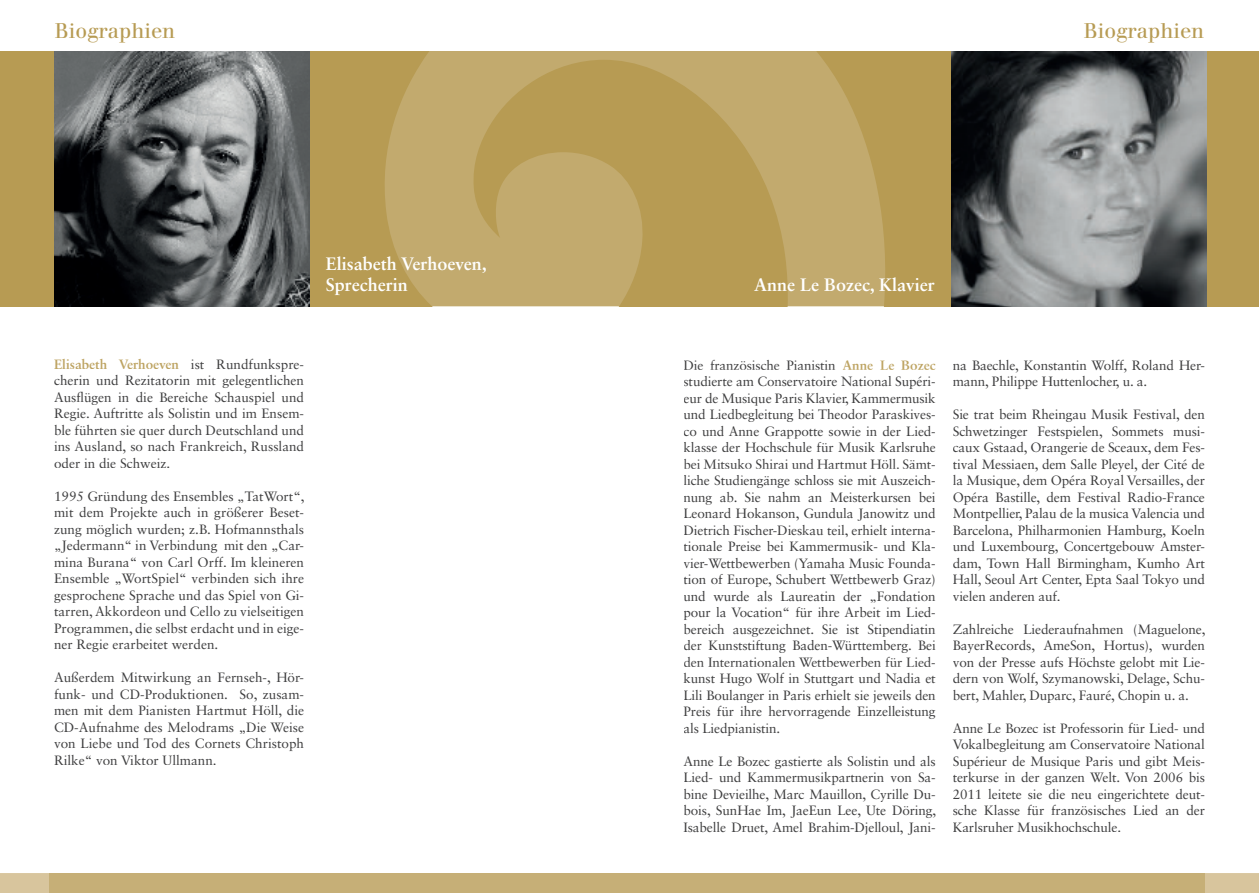
<style>
.page{position:relative;width:1259px;height:893px;background:#fff}
.page>*{position:absolute;margin:0;border:0;box-sizing:border-box;transform-origin:0 0}
.t1{font:21px "Walbaum Buch BQ";color:#b79b53}
.t2{font:700 18px/21.6px "Sabon LT Std";color:#fff}
.t3{font:13.5px/16.5px "Sabon LT Std";letter-spacing:-.01em;color:#3e3e3f;text-align:justify}
.t4{font:13.5px/16.5px "Sabon LT Std";letter-spacing:-.01em;color:#3d3d3e;text-align:right}
.t5{font:700 13.5px "Sabon LT Std";color:#bda361}
.s1{font-weight:700;color:#bda361}
.s2{color:#3e3e3f}
.s3{color:#3d3d3e}
</style>
<div class="page">
<div style="left:0;top:51px;width:1259px;height:255px;background:#b79b53"></div>
<div style="left:0;top:873px;width:1259px;height:20px;background:#d8c59d"></div>
<div style="left:50px;top:873px;width:1155px;height:20px;background:#c6af77"></div>
<svg style="left:385px;top:51px;width:500px;height:255px;fill:#c2aa6e"></svg>
<img style="left:951px;top:51px;width:255px;height:255px">
<img style="left:54px;top:51px;width:255px;height:255px">
<h1 class="t1" style="left:55px;top:22px;width:122px">Biographien</h1>
<h2 class="t2" style="left:326px;top:254px;width:162px">Elisabeth Verhoeven,<br>Sprecherin</h2>
<p class="t3" style="left:54px;top:356px;width:252px"><span class="s1">Elisabeth Verhoeven</span> ist Rundfunkspre&shy;cherin und Rezitatorin mit gelegentlichen Ausflügen in die Bereiche Schauspiel und Regie. Auftritte als Solistin und im Ensem&shy;ble führten sie quer durch Deutschland und ins Ausland, so nach Frankreich, Russland oder in die Schweiz.</p>
<p class="t3" style="left:54px;top:488px;width:252px">1995 Gründung des Ensembles „TatWort“, mit dem Projekte auch in größerer Beset&shy;zung möglich wurden; z.B. Hofmannsthals „Jedermann“ in Verbindung mit den „Car&shy;mina Burana“ von Carl Orff. Im kleineren Ensemble „WortSpiel“ verbinden sich ihre gesprochene Sprache und das Spiel von Gi&shy;tarren, Akkordeon und Cello zu vielseitigen Programmen, die selbst erdacht und in eige&shy;ner Regie erarbeitet werden.</p>
<p class="t3" style="left:54px;top:670px;width:252px">Außerdem Mitwirkung an Fernseh-, Hör&shy;funk- und CD-Produktionen. So, zusam&shy;men mit dem Pianisten Hartmut Höll, die CD-Aufnahme des Melodrams „Die Weise von Liebe und Tod des Cornets Christoph Rilke“ von Viktor Ullmann.</p>
<h1 class="t1" style="left:1084px;top:22px;width:122px">Biographien</h1>
<h2 class="t2" style="left:754px;top:276px;width:182px">Anne Le Bozec, Klavier</h2>
<p class="t3" style="left:683px;top:357px;width:21px">Die</p>
<p class="t4" style="left:710px;top:357px;width:127px">französische Pianistin</p>
<p class="t5" style="left:880px;top:359px;width:57px">Le Bozec</p>
<p class="t5" style="left:842px;top:359px;width:32px">Anne</p>
<p class="t3" style="left:683px;top:374px;width:254px">studierte am Conservatoire National Supéri-</p>
<p class="t4" style="left:683px;top:390px;width:254px">eur de Musique Paris Klavier, Kammermusik</p>
<p class="t4" style="left:683px;top:407px;width:254px"><span class="s2">und Liedbegleitung bei Theodor Paraskives&shy;co und</span> Anne Grappotte sowie <span class="s2">in der Lied&shy;</span>klasse der Hochschule für Musik Karlsruhe bei Mitsuko Shirai und Hartmut Höll. <span class="s2">Sämt&shy;</span>liche Studiengänge schloss sie mit <span class="s2">Auszeich&shy;</span>nung ab. Sie nahm an Meisterkursen bei Leonard Hokanson, Gundula Janowitz und Dietrich Fischer-Dieskau teil, <span class="s2">erhielt interna&shy;tionale Preise bei Kammermusik- und Kla&shy;</span>vier-Wettbewerben (Y<span class="s2">amaha Music Founda&shy;</span>tion of Europe, Schubert <span class="s2">Wettbewerb Graz) </span>und wurde als Laureatin der „Fondation pour la Vocation“ für ihre <span class="s2">Arbeit im Lied-Sie ist Stipendiatin</span></p>
<p class="t3" style="left:683px;top:621px;width:254px;text-align:left"><span class="s3">bereich ausgezeichnet.<br>der Kunststiftung Baden-W</span>ürttemberg. Bei <span class="s3">den</span> Internationalen Wettbewerben für Lied&shy;kunst Hugo Wolf in Stuttgart und Nadia et Lili Boulanger in Paris erhielt sie jeweils den Preis für ihre hervorragende Einzelleistung als Liedpianistin.</p>
<p class="t3" style="left:683px;top:753px;width:254px">Anne Le Bozec gastierte als Solistin und als Lied- und Kammermusikpartnerin von Sa&shy;bine Devieilhe, Marc Mauillon, Cyrille Du&shy;bois, SunHae Im, JaeEun Lee, Ute Döring, Isabelle Druet, Amel Brahim-Djelloul, Jani-</p>
<p class="t3" style="left:952px;top:357px;width:254px">na Baechle, Konstantin Wolff, Roland Her&shy;mann, Philippe Huttenlocher, u. a.</p>
<p class="t3" style="left:952px;top:407px;width:254px">Sie trat beim Rheingau Musik Festival, den Schwetzinger Festspielen, Sommets musi&shy;caux Gstaad, Orangerie de Sceaux, dem Fes&shy;tival Messiaen, dem Salle Pleyel, der Cité de la Musique, dem Opéra Royal Versailles, der Opéra Bastille, dem Festival Radio-France Montpellier, Palau de la musica Valencia und Barcelona, Philharmonien Hamburg, Koeln und Luxembourg, Concertgebouw Amster&shy;dam, Town Hall Birmingham, Kumho Art Hall, Seoul Art Center, Epta Saal Tokyo und vielen anderen auf.</p>
<p class="t3" style="left:952px;top:621px;width:254px">Zahlreiche Liederaufnahmen (Maguelone, BayerRecords, AmeSon, Hortus), wurden von der Presse aufs Höchste gelobt mit Lie&shy;dern von Wolf, Szymanowski, Delage, Schu&shy;bert, Mahler, Duparc, Fauré, Chopin u. a.</p>
<p class="t3" style="left:952px;top:720px;width:254px">Anne Le Bozec ist Professorin für Lied- und Vokalbegleitung am Conservatoire National Supérieur de Musique Paris und gibt Meis&shy;terkurse in der ganzen Welt. Von 2006 bis 2011 leitete sie die neu eingerichtete deut&shy;sche Klasse für französisches Lied an der Karlsruher Musikhochschule.</p>
</div>
